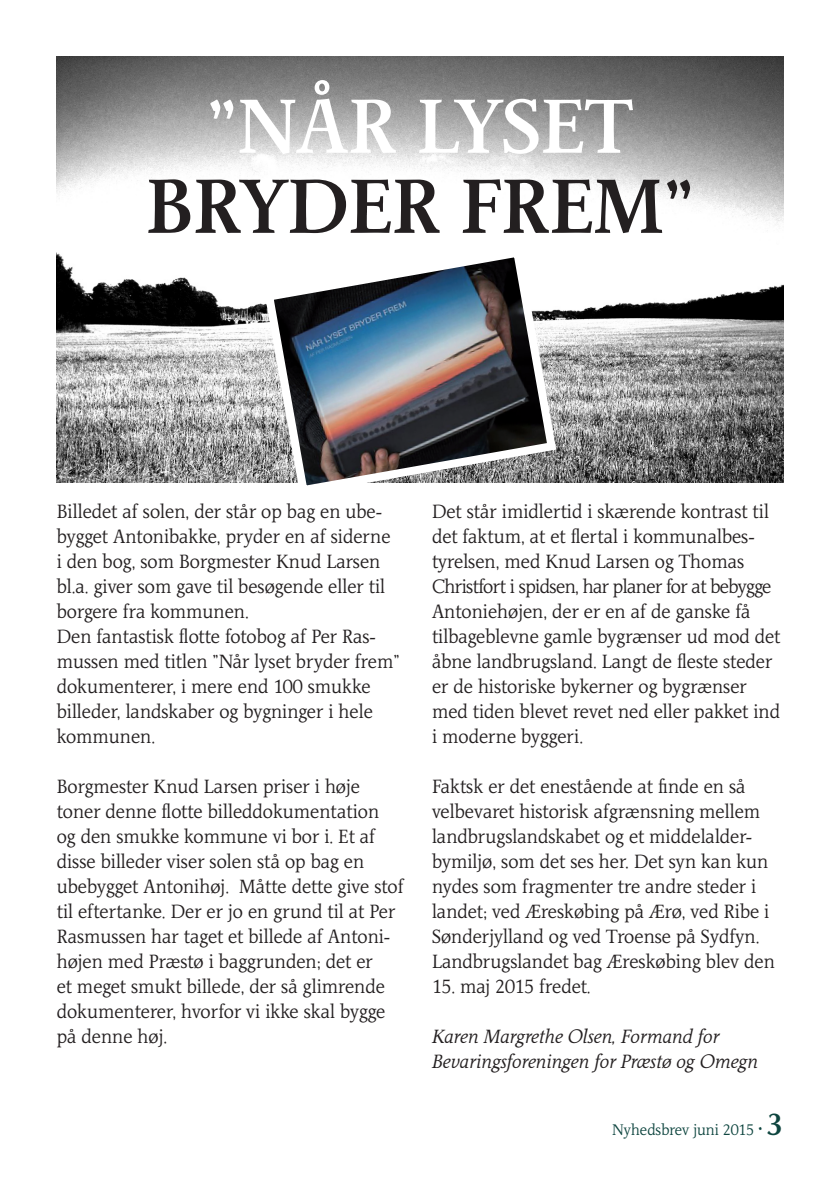
<style>
.page{position:relative;width:840px;height:1191px;background:#fff}
.page>*{position:absolute;margin:0;border:0;box-sizing:border-box;transform-origin:0 0}
.t1{font:80px "Jante Antiqua Demi";color:#231f20}
.t2{font:80px "Jante Antiqua Demi";color:#fff}
.t3{font:20px/25px "Jante Antiqua";color:#231f20}
.t4{font:italic 20px "Jante Antiqua";color:#231f20}
.t5{font:16px "Jante Antiqua";color:#0e453f}
.s1{font-weight:700;font-size:20px}
.s2{font-weight:700;font-size:32px}
</style>
<div class="page">
<img style="left:57px;top:57px;width:725px;height:425px">
<img style="left:260px;top:243px;width:300px;height:243px">
<p class="t2" style="left:207px;top:80px;width:427px">”NÅR LYSET</p>
<p class="t1" style="left:146px;top:160px;width:548px">BRYDER FREM”</p>
<p class="t3" style="left:57px;top:499px;width:335px">Billedet af solen, der står op bag en ube&shy;bygget Antonibakke, pryder en af siderne i den bog, som Borgmester Knud Larsen bl.a. giver som gave til besøgende eller til borgere fra kommunen.</p>
<p class="t3" style="left:57px;top:624px;width:344px">Den fantastisk flotte fotobog af Per Ras&shy;mussen med titlen ”Når lyset bryder frem” dokumenterer, i mere end 100 smukke billeder, landskaber og bygninger i hele kommunen.</p>
<p class="t3" style="left:57px;top:774px;width:348px">Borgmester Knud Larsen priser i høje toner denne flotte billeddokumentation<br>og den smukke kommune vi bor i. Et af disse billeder viser solen stå op bag en ubebygget Antonihøj. Måtte dette give stof til eftertanke. Der er jo en grund til at Per Rasmussen har taget et billede af Antoni&shy;højen med Præstø i baggrunden; det er<br>et meget smukt billede, der så glimrende dokumenterer, hvorfor vi ikke skal bygge på denne høj.</p>
<p class="t3" style="left:432px;top:499px;width:350px">Det står imidlertid i skærende kontrast til det faktum, at et flertal i kommunalbes&shy;tyrelsen, med Knud Larsen og Thomas Christfort i spidsen, har planer for at bebygge Antoniehøjen, der er en af de ganske få tilbageblevne gamle bygrænser ud mod det åbne landbrugsland. Langt de fleste steder er de historiske bykerner og bygrænser med tiden blevet revet ned eller pakket ind i moderne byggeri.</p>
<p class="t3" style="left:432px;top:774px;width:339px">Faktsk er det enestående at finde en så velbevaret historisk afgrænsning mellem landbrugslandskabet og et middelalder&shy;bymiljø, som det ses her. Det syn kan kun nydes som fragmenter tre andre steder i landet; ved Æreskøbing på Ærø, ved Ribe i Sønderjylland og ved Troense på Sydfyn.</p>
<p class="t3" style="left:432px;top:949px;width:344px">Landbrugslandet bag Æreskøbing blev den</p>
<p class="t3" style="left:432px;top:974px;width:160px">15. maj 2015 fredet.</p>
<p class="t4" style="left:432px;top:1025px;width:288px">Karen Margrethe Olsen, Formand for</p>
<p class="t4" style="left:432px;top:1050px;width:327px">Bevaringsforeningen for Præstø og Omegn</p>
<p class="t5" style="left:612px;top:1120px;width:172px">Nyhedsbrev juni 2015 <span class="s1">·</span> <span class="s2">3</span></p>
</div>
